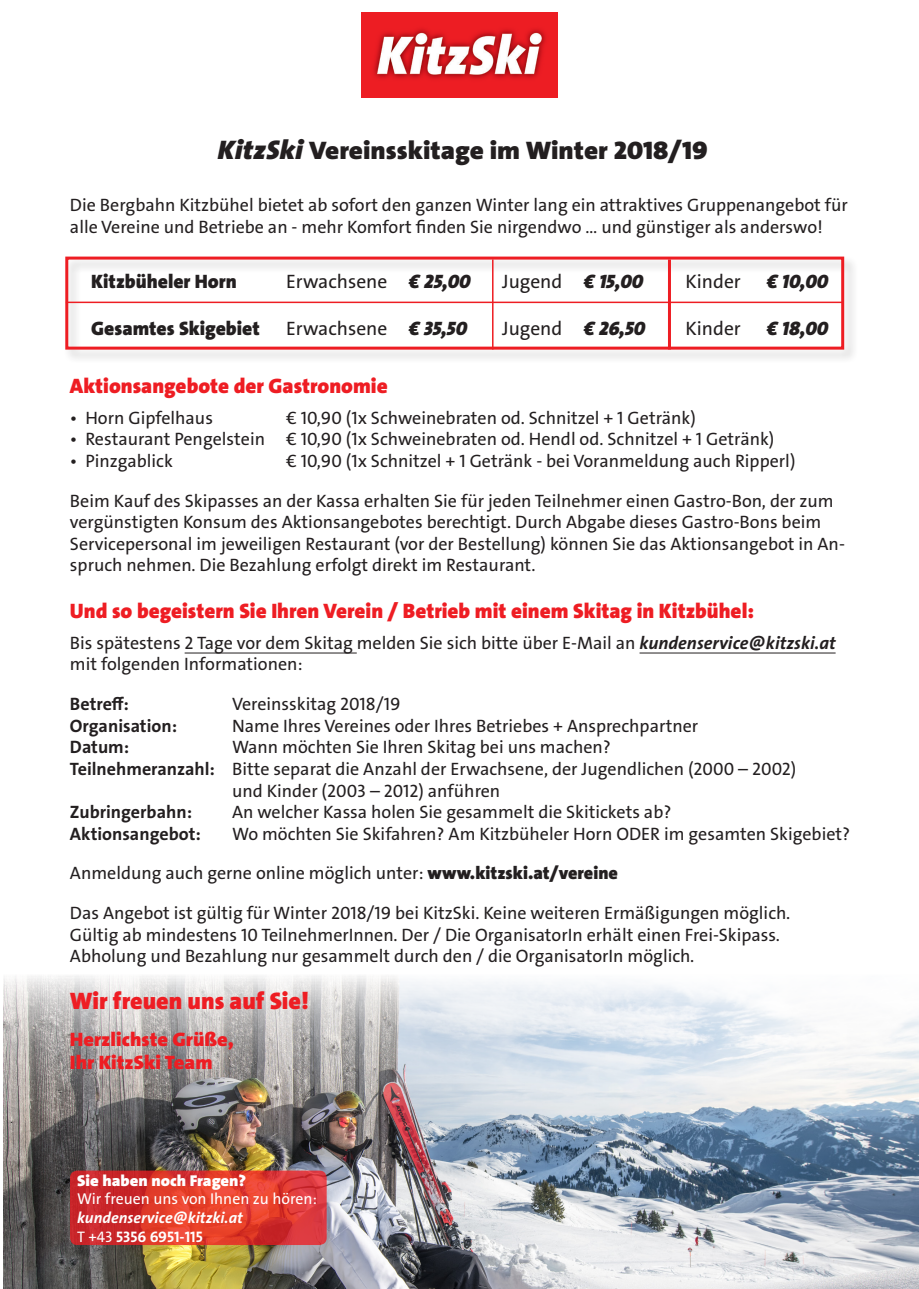
<style>
.page{position:relative;width:919px;height:1289px;background:#fff}
.page>*{position:absolute;margin:0;border:0;box-sizing:border-box;transform-origin:0 0}
.t1{font:900 25.5px "The Sans LP9";color:#231f20;scale:1.06 1}
.t2{font:900 24px "The Sans LP9";color:#ee1d23}
.t3{font:900 21px "The Sans LP9";color:#ee1d23}
.t4{font:19.5px "The Sans LP5 Plain";color:#231f20}
.t5{font:900 19.5px "The Sans LP9";color:#231f20}
.t6{font:900 19.5px "The Sans LP9";color:#ee1d23;scale:1.04 1}
.t7{font:19.5px "The Sans LP9 Black IT";color:#231f20}
.t8{font:18px/21.6px "The Sans LP5 Plain";color:#231f20}
.t9{font:18px "The Sans LP7 Bld";color:#231f20}
.t10{font:15.75px "The Sans LP5 Plain";color:#fff}
.t11{font:15.75px "The Sans LP7 Bld IT";color:#fff}
.t12{font:900 15.75px "The Sans LP9";color:#fff;scale:1.05 1}
.t13{font:15.3px "The Sans LP7 Bld";color:#fff}
.s1{font-family:"The Sans LP9 Black IT";font-weight:400;font-size:27px}
.s2{font-family:"The Sans LP9 Black IT"}
.s3{font-family:"The Sans LP7 Bld IT"}
.s4{font-family:"The Sans LP7 Bld"}
.s5{font-family:"The Sans LP9";font-weight:900}
.s6{font-family:"The Sans LP5 Plain"}
</style>
<div class="page">
<img style="left:3px;top:976px;width:915px;height:312px">
<hr style="left:185px;top:652px;width:172px;height:1px;background:#231f20">
<hr style="left:639px;top:652px;width:196px;height:1px;background:#231f20">
<div style="left:63px;top:255px;width:795px;height:109px;background:#231f20;opacity:.25"></div>
<div style="left:65px;top:256px;width:779px;height:93px;border:3px solid #ee1d23"></div>
<img style="left:362px;top:13px;width:195px;height:84px">
<hr style="left:668px;top:259px;width:3px;height:90px;background:#ee1d23">
<hr style="left:492px;top:259px;width:1px;height:90px;background:#ee1d23">
<hr style="left:66px;top:301px;width:777px;height:2px;background:#ee1d23">
<svg style="left:70px;top:1170px;width:256px;height:74px;background:#d9362e"></svg>
<p class="t1" style="left:217px;top:134px;width:464px"><span class="s1">KitzSki</span> Vereinsskitage im Winter 2018/19</p>
<p class="t8" style="left:70px;top:193px;width:779px;line-height:22.5px">Die Bergbahn Kitzbühel bietet ab sofort den ganzen Winter lang ein attraktives Gruppenangebot für alle Vereine und Betriebe an - mehr Komfort finden Sie nirgendwo … und günstiger als anderswo!</p>
<p class="t5" style="left:91px;top:269px;width:147px">Kitzbüheler Horn</p>
<p class="t4" style="left:286px;top:269px;width:186px">Erwachsene <span class="s2">€ 25,00</span></p>
<p class="t4" style="left:502px;top:269px;width:142px">Jugend <span class="s2">€ 15,00</span></p>
<p class="t4" style="left:685px;top:269px;width:57px">Kinder</p>
<p class="t7" style="left:766px;top:268px;width:63px">€ 10,00</p>
<p class="t5" style="left:91px;top:316px;width:170px">Gesamtes Skigebiet</p>
<p class="t4" style="left:286px;top:316px;width:182px">Erwachsene <span class="s2">€ 35,50</span></p>
<p class="t4" style="left:502px;top:316px;width:144px">Jugend <span class="s2">€ 26,50</span></p>
<p class="t4" style="left:685px;top:316px;width:57px">Kinder</p>
<p class="t7" style="left:766px;top:315px;width:63px">€ 18,00</p>
<p class="t3" style="left:70px;top:372px;width:319px">Aktionsangebote der Gastronomie</p>
<p class="t8" style="left:70px;top:407px;width:144px">• Horn Gipfelhaus</p>
<p class="t8" style="left:286px;top:407px;width:411px">€ 10,90 (1x Schweinebraten od. Schnitzel + 1 Getränk)</p>
<p class="t8" style="left:70px;top:428px;width:705px">• Restaurant Pengelstein € 10,90 (1x Schweinebraten od. Hendl od. Schnitzel + 1 Getränk)</p>
<p class="t8" style="left:70px;top:450px;width:104px">• Pinzgablick</p>
<p class="t8" style="left:286px;top:450px;width:511px">€ 10,90 (1x Schnitzel + 1 Getränk - bei Voranmeldung auch Ripperl)</p>
<p class="t8" style="left:70px;top:490px;width:776px">Beim Kauf des Skipasses an der Kassa erhalten Sie für jeden Teilnehmer einen Gastro-Bon, der zum vergünstigten Konsum des Aktionsangebotes berechtigt. Durch Abgabe dieses Gastro-Bons beim Servicepersonal im jeweiligen Restaurant (vor der Bestellung) können Sie das Aktionsangebot in An&shy;spruch nehmen. Die Bezahlung erfolgt direkt im Restaurant.</p>
<p class="t3" style="left:70px;top:597px;width:685px">Und so begeistern Sie Ihren Verein / Betrieb mit einem Skitag in Kitzbühel:</p>
<p class="t8" style="left:70px;top:632px;width:767px">Bis spätestens 2 Tage vor dem Skitag melden Sie sich bitte über E-Mail an <span class="s3">kundenservice@kitzski.at </span>mit folgenden Informationen:</p>
<p class="t9" style="left:70px;top:692px;width:60px">Betreff:</p>
<p class="t8" style="left:232px;top:693px;width:170px">Vereinsskitag 2018/19</p>
<p class="t9" style="left:70px;top:714px;width:109px">Organisation:</p>
<p class="t8" style="left:232px;top:715px;width:467px">Name Ihres Vereines oder Ihres Betriebes + Ansprechpartner</p>
<p class="t9" style="left:70px;top:735px;width:61px">Datum:</p>
<p class="t8" style="left:232px;top:736px;width:380px">Wann möchten Sie Ihren Skitag bei uns machen?</p>
<p class="t8" style="left:232px;top:758px;width:565px;text-indent:-162px"><span class="s4">Teilnehmeranzahl:</span> Bitte separat die Anzahl der Erwachsene, der Jugendlichen (2000 – 2002) und Kinder (2003 – 2012) anführen</p>
<p class="t9" style="left:70px;top:800px;width:123px">Zubringerbahn:</p>
<p class="t8" style="left:232px;top:801px;width:441px">An welcher Kassa holen Sie gesammelt die Skitickets ab?</p>
<p class="t9" style="left:70px;top:822px;width:132px">Aktionsangebot:</p>
<p class="t8" style="left:232px;top:823px;width:619px">Wo möchten Sie Skifahren? Am Kitzbüheler Horn ODER im gesamten Skigebiet?</p>
<p class="t8" style="left:70px;top:862px;width:549px">Anmeldung auch gerne online möglich unter: <span class="s5">www.kitzski.at/vereine</span></p>
<p class="t8" style="left:70px;top:902px;width:721px">Das Angebot ist gültig für Winter 2018/19 bei KitzSki. Keine weiteren Ermäßigungen möglich.</p>
<p class="t8" style="left:70px;top:923px;width:711px">Gültig ab mindestens 10 TeilnehmerInnen. Der / Die OrganisatorIn erhält einen Frei-Skipass.</p>
<p class="t8" style="left:70px;top:945px;width:625px">Abholung und Bezahlung nur gesammelt durch den / die OrganisatorIn möglich.</p>
<p class="t2" style="left:70px;top:985px;width:240px">Wir freuen uns auf Sie!</p>
<p class="t6" style="left:70px;top:1026px;width:159px">Herzlichste Grüße,</p>
<p class="t6" style="left:70px;top:1050px;width:139px">Ihr KitzSki Team</p>
<p class="t12" style="left:77px;top:1170px;width:162px">Sie haben noch Fragen?</p>
<p class="t10" style="left:77px;top:1188px;width:241px">Wir freuen uns von Ihnen zu hören:</p>
<p class="t11" style="left:77px;top:1207px;width:167px">kundenservice@kitzki.at</p>
<p class="t13" style="left:77px;top:1226px;width:127px"><span class="s6">T +43</span> 5356 6951-115</p>
</div>
